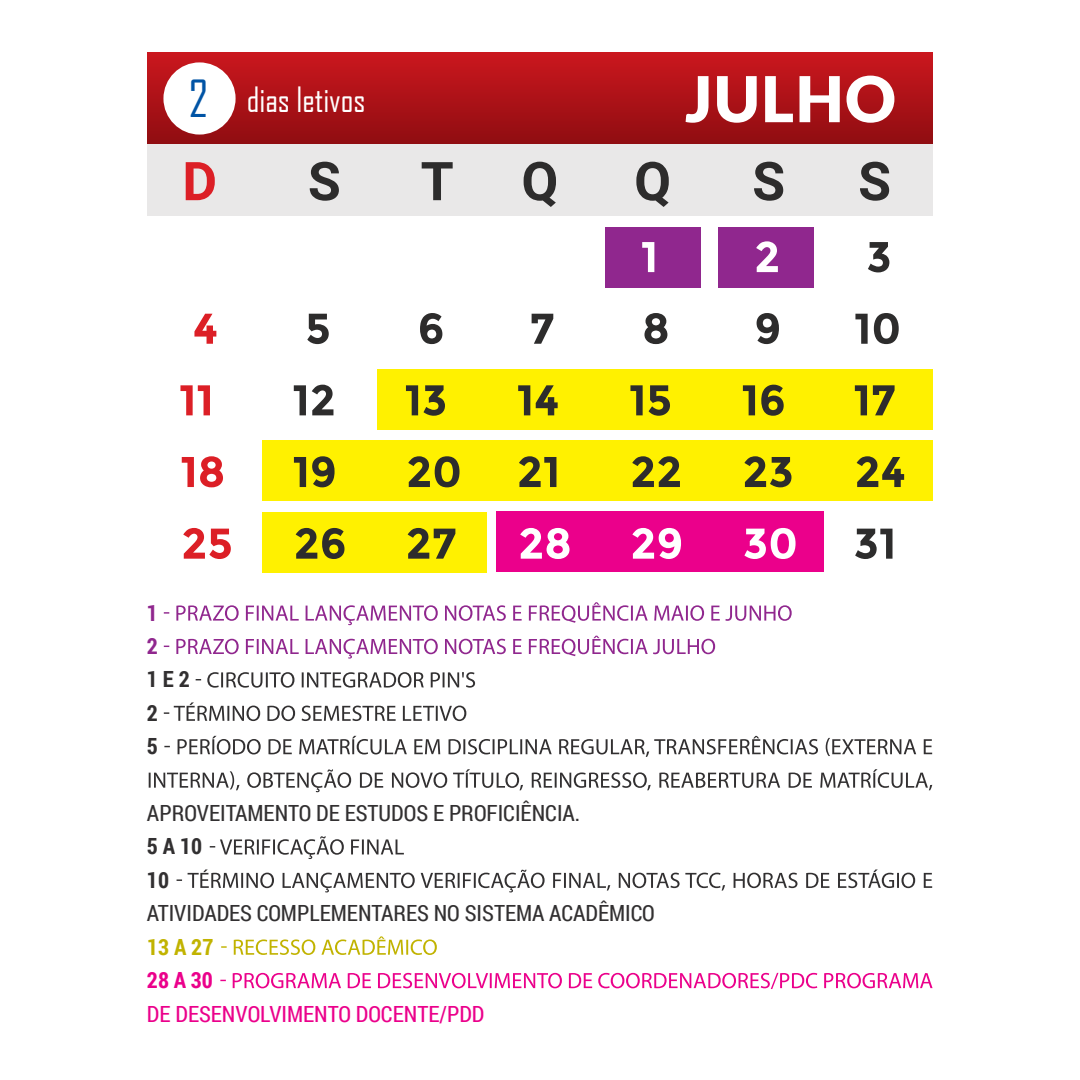
<style>
.page{position:relative;width:1080px;height:1080px;background:#fff}
.page>*{position:absolute;margin:0;border:0;box-sizing:border-box;transform-origin:0 0}
.t1{font:900 63.3px "Lato";letter-spacing:.025em;color:#fff}
.t2{font:700 53.5px "Roboto";color:#2d2c2c}
.t3{font:700 53.5px "Roboto";color:#dc1f26}
.t4{font:33.4px "Agency FB";color:#fff}
.t5{font:22.3px "Roboto Condensed";color:#323031}
.t6{font:22.3px "Roboto Condensed";color:#eb008b}
.t7{font:700 22.3px/33.4px "Roboto Condensed";color:#323031}
.t8{font:700 22.3px "Roboto Condensed";color:#c1b300}
.t9{font:700 22.3px "Roboto Condensed";letter-spacing:.105em;color:#eb008b}
.t10{font:700 22.3px/33.4px "Roboto Condensed";color:#90278e}
.s1{font-size:49px;color:#0054a5}
</style>
<div class="page">
<div style="left:378px;top:369px;width:555px;height:60px;background:#fff100"></div>
<svg style="left:164px;top:602px;width:628px;height:23px"></svg>
<svg style="left:164px;top:636px;width:551px;height:23px"></svg>
<svg style="left:196px;top:672px;width:279px;height:16px"></svg>
<svg style="left:164px;top:702px;width:302px;height:19px"></svg>
<svg style="left:164px;top:736px;width:768px;height:21px"></svg>
<svg style="left:149px;top:769px;width:783px;height:23px"></svg>
<svg style="left:210px;top:836px;width:194px;height:23px"></svg>
<svg style="left:177px;top:869px;width:755px;height:23px"></svg>
<svg style="left:221px;top:936px;width:216px;height:19px"></svg>
<svg style="left:220px;top:973px;width:713px;height:16px"></svg>
<div style="left:605px;top:227px;width:96px;height:60px;background:#90278e"></div>
<div style="left:496px;top:512px;width:328px;height:60px;background:#eb008b"></div>
<div style="left:718px;top:227px;width:96px;height:60px;background:#90278e"></div>
<div style="left:262px;top:441px;width:671px;height:60px;background:#fff100"></div>
<div style="left:262px;top:512px;width:225px;height:61px;background:#fff100"></div>
<div style="left:147px;top:79px;width:786px;height:137px;background:#e9e8e8"></div>
<div style="left:147px;top:52px;width:786px;height:92px;background:linear-gradient(to bottom,#cb171e,#900d11)"></div>
<svg style="left:642px;top:242px;width:12px;height:30px"></svg>
<svg style="left:756px;top:241px;width:22px;height:31px"></svg>
<svg style="left:868px;top:242px;width:21px;height:30px"></svg>
<svg style="left:194px;top:314px;width:22px;height:30px"></svg>
<svg style="left:307px;top:314px;width:22px;height:30px"></svg>
<svg style="left:420px;top:313px;width:22px;height:31px"></svg>
<svg style="left:532px;top:314px;width:21px;height:30px"></svg>
<svg style="left:644px;top:313px;width:23px;height:31px"></svg>
<svg style="left:757px;top:313px;width:22px;height:31px"></svg>
<svg style="left:855px;top:314px;width:13px;height:30px"></svg>
<svg style="left:874px;top:313px;width:25px;height:31px"></svg>
<svg style="left:180px;top:385px;width:30px;height:30px"></svg>
<svg style="left:294px;top:385px;width:12px;height:30px"></svg>
<svg style="left:312px;top:385px;width:21px;height:30px"></svg>
<svg style="left:406px;top:385px;width:12px;height:30px"></svg>
<svg style="left:424px;top:385px;width:21px;height:31px"></svg>
<svg style="left:518px;top:385px;width:12px;height:30px"></svg>
<svg style="left:536px;top:385px;width:22px;height:30px"></svg>
<svg style="left:630px;top:385px;width:13px;height:30px"></svg>
<svg style="left:649px;top:385px;width:21px;height:31px"></svg>
<svg style="left:743px;top:385px;width:12px;height:30px"></svg>
<svg style="left:761px;top:385px;width:23px;height:31px"></svg>
<svg style="left:855px;top:385px;width:12px;height:30px"></svg>
<svg style="left:873px;top:385px;width:22px;height:30px"></svg>
<svg style="left:182px;top:457px;width:12px;height:30px"></svg>
<svg style="left:200px;top:456px;width:23px;height:31px"></svg>
<svg style="left:294px;top:457px;width:12px;height:30px"></svg>
<svg style="left:312px;top:456px;width:23px;height:31px"></svg>
<svg style="left:408px;top:456px;width:52px;height:31px"></svg>
<svg style="left:519px;top:456px;width:37px;height:31px"></svg>
<svg style="left:632px;top:456px;width:48px;height:31px"></svg>
<svg style="left:744px;top:456px;width:47px;height:31px"></svg>
<svg style="left:857px;top:456px;width:47px;height:31px"></svg>
<svg style="left:183px;top:528px;width:48px;height:31px"></svg>
<svg style="left:296px;top:528px;width:48px;height:31px"></svg>
<svg style="left:408px;top:528px;width:47px;height:31px"></svg>
<svg style="left:520px;top:528px;width:50px;height:31px"></svg>
<svg style="left:632px;top:528px;width:49px;height:31px"></svg>
<svg style="left:744px;top:528px;width:52px;height:31px"></svg>
<svg style="left:855px;top:529px;width:38px;height:30px"></svg>
<div style="left:163px;top:62px;width:73px;height:73px;background:#fff;border-radius:50%"></div>
<h3 class="t4" style="left:189px;top:79px;width:178px"><span class="s1">2</span> dias letivos</h3>
<h1 class="t1" style="left:685px;top:62px;width:212px">JULHO</h1>
<h2 class="t3" style="left:182px;top:144px;width:36px">D</h2>
<h2 class="t2" style="left:308px;top:144px;width:34px">S</h2>
<h2 class="t2" style="left:421px;top:144px;width:35px">T</h2>
<h2 class="t2" style="left:521px;top:144px;width:38px">Q</h2>
<h2 class="t2" style="left:634px;top:144px;width:38px">Q</h2>
<h2 class="t2" style="left:752px;top:144px;width:34px">S</h2>
<h2 class="t2" style="left:858px;top:144px;width:34px">S</h2>
<p class="t10" style="left:147px;top:595px;width:13px">1<br>2</p>
<p class="t7" style="left:147px;top:662px;width:44px">1 E 2<br>2<br>5</p>
<p class="t5" style="left:147px;top:798px;width:435px">APROVEITAMENTO DE ESTUDOS E PROFICIÊNCIA.</p>
<p class="t7" style="left:147px;top:829px;width:57px">5 A 10<br>10</p>
<p class="t5" style="left:147px;top:898px;width:509px">ATIVIDADES COMPLEMENTARES NO SISTEMA ACADÊMICO</p>
<p class="t8" style="left:147px;top:931px;width:68px">13 A 27</p>
<p class="t9" style="left:147px;top:964px;width:67px">28A30</p>
<p class="t6" style="left:147px;top:998px;width:339px">DE DESENVOLVIMENTO DOCENTE/PDD</p>
</div>
